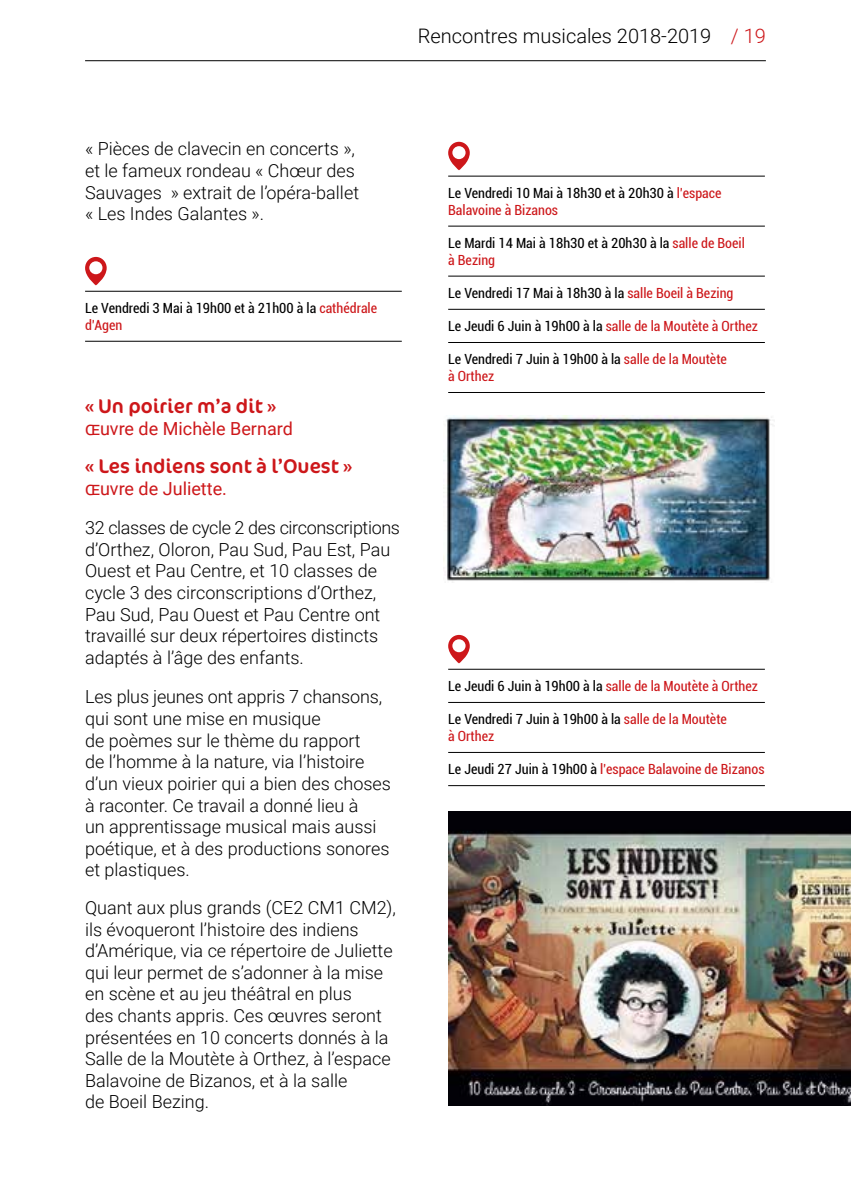
<style>
.page{position:relative;width:851px;height:1191px;background:#fff}
.page>*{position:absolute;margin:0;border:0;box-sizing:border-box;transform-origin:0 0}
.t1{font:20px "Cocon Pro";color:#cd171a}
.t2{font:300 20px "Roboto";color:#000}
.t3{font:300 18px/21.6px "Roboto";color:#000}
.t4{font:18px "Roboto";color:#cd171a}
.t5{font:condensed 14px/16.8px "Roboto";color:#000}
.t6{font:condensed 14px "Roboto";color:#cd171a}
.s1{color:#cd171a}
.s2{color:#000}
</style>
<div class="page">
<hr style="left:85px;top:60px;width:680px;height:1px;background:#000">
<hr style="left:85px;top:291px;width:317px;height:1px;background:#000">
<hr style="left:85px;top:341px;width:317px;height:1px;background:#000">
<svg style="left:85px;top:257px;width:22px;height:28px"></svg>
<img style="left:443px;top:415px;width:331px;height:166px">
<hr style="left:448px;top:176px;width:316px;height:1px;background:#000">
<hr style="left:448px;top:226px;width:316px;height:1px;background:#000">
<hr style="left:448px;top:276px;width:316px;height:1px;background:#000">
<hr style="left:448px;top:309px;width:316px;height:1px;background:#000">
<hr style="left:448px;top:342px;width:316px;height:1px;background:#000">
<hr style="left:448px;top:392px;width:316px;height:1px;background:#000">
<svg style="left:448px;top:142px;width:21px;height:28px"></svg>
<hr style="left:448px;top:669px;width:316px;height:1px;background:#000">
<hr style="left:448px;top:702px;width:316px;height:1px;background:#000">
<hr style="left:448px;top:752px;width:316px;height:1px;background:#000">
<hr style="left:448px;top:785px;width:316px;height:1px;background:#000">
<svg style="left:448px;top:635px;width:21px;height:28px"></svg>
<img style="left:448px;top:811px;width:402px;height:295px">
<p class="t2" style="left:418px;top:22px;width:349px">Rencontres musicales 2018-2019 <span class="s1">/ 19</span></p>
<p class="t3" style="left:85px;top:137px;width:275px">« Pièces de clavecin en concerts », et le fameux rondeau « Chœur des<br>Sauvages » extrait de l’opéra-ballet « Les Indes Galantes ».</p>
<p class="t5" style="left:85px;top:299px;width:293px">Le Vendredi 3 Mai à 19h00 et à 21h00 à la <span class="s1">cathédrale d’Agen</span></p>
<p class="t1" style="left:85px;top:393px;width:193px">« Un poirier m’a dit »</p>
<p class="t4" style="left:85px;top:416px;width:209px">Œuvre de Michèle Bernard</p>
<p class="t1" style="left:85px;top:453px;width:268px">« Les indiens sont à l’Ouest »</p>
<p class="t4" style="left:85px;top:475px;width:143px">Œuvre de Juliette.</p>
<p class="t3" style="left:85px;top:516px;width:316px">32 classes de cycle 2 des circonscriptions d’Orthez, Oloron, Pau Sud, Pau Est, Pau Ouest et Pau Centre, et 10 classes de cycle 3 des circonscriptions d’Orthez, Pau Sud, Pau Ouest et Pau Centre ont travaillé sur deux répertoires distincts adaptés à l’âge des enfants.</p>
<p class="t3" style="left:85px;top:685px;width:307px">Les plus jeunes ont appris 7 chansons, qui sont une mise en musique<br>de poèmes sur le thème du rapport<br>de l’homme à la nature, via l’histoire d’un vieux poirier qui a bien des choses à raconter. Ce travail a donné lieu à<br>un apprentissage musical mais aussi poétique, et à des productions sonores et plastiques.</p>
<p class="t3" style="left:85px;top:896px;width:312px">Quant aux plus grands (CE2 CM1 CM2), ils évoqueront l’histoire des indiens d’Amérique, via ce répertoire de Juliette qui leur permet de s’adonner à la mise en scène et au jeu théâtral en plus<br>des chants appris. Ces œuvres seront présentées en 10 concerts donnés à la Salle de la Moutète à Orthez, à l’espace Balavoine de Bizanos, et à la salle<br>de Boeil Bezing.</p>
<p class="t5" style="left:448px;top:184px;width:275px">Le Vendredi 10 Mai à 18h30 et à 20h30 à <span class="s1">l’espace<br>Balavoine à Bizanos</span></p>
<p class="t5" style="left:448px;top:234px;width:298px">Le Mardi 14 Mai à 18h30 et à 20h30 à la <span class="s1">salle de Boeil à Bezing</span></p>
<p class="t5" style="left:448px;top:284px;width:287px">Le Vendredi 17 Mai à 18h30 à la <span class="s1">salle Boeil à Bezing</span></p>
<p class="t6" style="left:448px;top:316px;width:311px"><span class="s2">Le Jeudi 6 Juin à 19h00 à la</span> salle de la Moutète à Orthez</p>
<p class="t5" style="left:448px;top:350px;width:280px">Le Vendredi 7 Juin à 19h00 à la <span class="s1">salle de la Moutète à Orthez</span></p>
<p class="t6" style="left:448px;top:676px;width:311px"><span class="s2">Le Jeudi 6 Juin à 19h00 à la</span> salle de la Moutète à Orthez</p>
<p class="t5" style="left:448px;top:710px;width:280px">Le Vendredi 7 Juin à 19h00 à la <span class="s1">salle de la Moutète à Orthez</span></p>
<p class="t6" style="left:448px;top:759px;width:318px"><span class="s2">Le Jeudi 27 Juin à 19h00 à</span> l’espace Balavoine de Bizanos</p>
</div>
